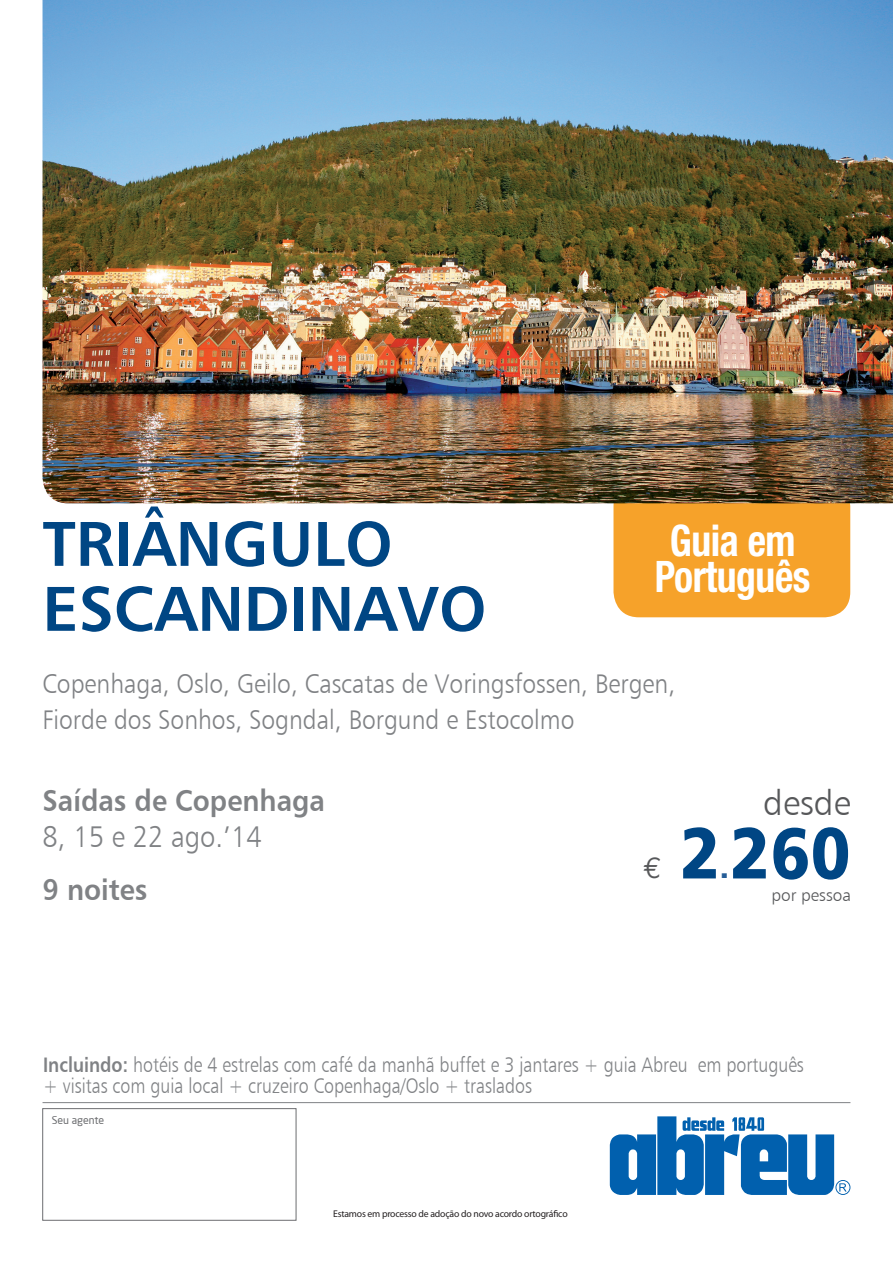
<style>
.page{position:relative;width:893px;height:1263px;background:#fff}
.page>*{position:absolute;margin:0;border:0;box-sizing:border-box;transform-origin:0 0}
.t1{font:72px "Humanist 777 BT Black B";color:#004684;scale:.91 1}
.t2{font:63.15px/64.9px "Humanist 777 BT Bold B";color:#004684}
.t3{font:700 condensed 43.5px/36px "Helvetica Neue";letter-spacing:-.01em;color:#fff;text-align:center;scale:.91 1}
.t4{font:34.95px "Humanist 777 BT Light B";color:#57585a}
.t5{font:30px "Humanist 777 BT Bold B";color:#808285;scale:.91 1}
.t6{font:30px "Humanist 777 BT Light B";color:#808285;scale:.91 1}
.t7{font:30px "Euro Mono";color:#57585a}
.t8{font:30px "Humanist 777 BT Black B";color:#255d97}
.t9{font:27px/36px "Humanist 777 BT Light B";color:#808285;scale:.91 1}
.t10{font:21px/21px "Humanist 777 BT Light B";color:#808285;scale:.85 1}
.t11{font:17.1px "Humanist 777 BT Light B";color:#57585a}
.t12{font:10.5px "Neo Sans";color:#6c6d70}
.t13{font:9.75px "Myriad Pro";letter-spacing:-.02em;color:#231f20}
.s1{font-family:"Humanist 777 BT Bold B"}
</style>
<div class="page">
<hr style="left:43px;top:1102px;width:807px;height:1px;background:#808285">
<div style="left:613px;top:481px;width:237px;height:136px;background:#f6a22a;border-radius:26px"></div>
<img style="left:43px;top:0;width:850px;height:503px">
<div style="left:43px;top:1108px;width:253px;height:112px;border:1px solid #6c6d70"></div>
<svg style="left:610px;top:1116px;width:240px;height:79px"></svg>
<h2 class="t2" style="left:43px;top:510px;width:445px">TRIÂNGULO<br>ESCANDINAVO</h2>
<h3 class="t3" style="left:655px;top:522px;width:172px">Guia em<br>Português</h3>
<p class="t9" style="left:43px;top:665px;width:697px">Copenhaga, Oslo, Geilo, Cascatas de Voringsfossen, Bergen,<br>Fiorde dos Sonhos, Sogndal, Borgund e Estocolmo</p>
<h3 class="t5" style="left:43px;top:782px;width:312px">Saídas de Copenhaga</h3>
<h3 class="t6" style="left:43px;top:818px;width:242px">8, 15 e 22 ago.’14</h3>
<h3 class="t5" style="left:43px;top:871px;width:117px">9 noites</h3>
<h3 class="t7" style="left:644px;top:850px;width:20px">€</h3>
<h3 class="t4" style="left:763px;top:782px;width:89px">desde</h3>
<h1 class="t1" style="left:679px;top:807px;width:190px">2260</h1>
<h3 class="t8" style="left:720px;top:849px;width:11px">.</h3>
<p class="t11" style="left:771px;top:884px;width:81px">por pessoa</p>
<p class="t10" style="left:43px;top:1054px;width:897px"><span class="s1">Incluindo:</span> hotéis de 4 estrelas com café da manhã buffet e 3 jantares + guia Abreu em português + visitas com guia local + cruzeiro Copenhaga/Oslo + traslados</p>
<p class="t12" style="left:52px;top:1114px;width:54px">Seu agente</p>
<p class="t13" style="left:333px;top:1208px;width:236px">Estamos em processo de adoção do novo acordo ortográfico</p>
</div>
